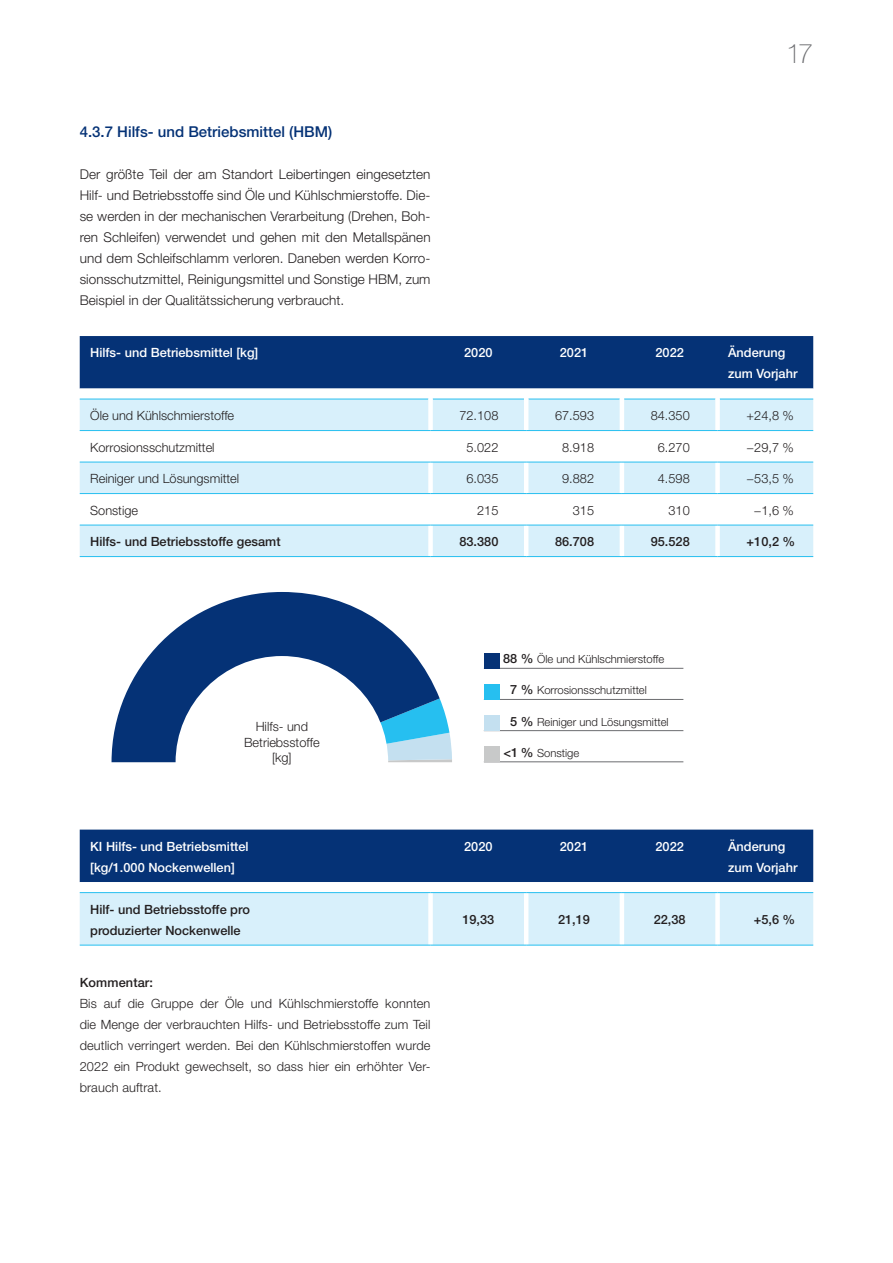
<style>
.page{position:relative;width:893px;height:1263px;background:#fff}
.page>*{position:absolute;margin:0;border:0;box-sizing:border-box;transform-origin:0 0}
.t1{font:100 27px "Helvetica Neue LT Pro";color:#6c6d70}
.t2{font:500 15px "Helvetica Neue LT Pro";color:#053276}
.t3{font:300 13.5px/21px "Helvetica Neue LT Pro";letter-spacing:.005em;color:#231f20;text-align:justify}
.t4{font:300 12.75px/21px "Helvetica Neue LT Pro";color:#231f20;text-align:center}
.t5{font:500 12.75px/21px "Helvetica Neue LT Pro";color:#fff}
.t6{font:500 12.75px/21px "Helvetica Neue LT Pro";color:#231f20}
.t7{font:300 11.25px "Helvetica Neue LT Pro";color:#231f20}
.s1{font-weight:500;font-size:12.75px}
</style>
<div class="page">
<svg style="left:80px;top:336px;width:733px;height:63px;background:#2e548d"></svg>
<div style="left:80px;top:400px;width:733px;height:156px;background:#d8f0fb"></div>
<svg style="left:80px;top:431px;width:733px;height:94px"></svg>
<hr style="left:80px;top:399px;width:348px;height:1px;background:#26bff0">
<hr style="left:433px;top:399px;width:91px;height:1px;background:#26bff0">
<hr style="left:528px;top:399px;width:92px;height:1px;background:#26bff0">
<hr style="left:624px;top:399px;width:91px;height:1px;background:#26bff0">
<hr style="left:720px;top:399px;width:93px;height:1px;background:#26bff0">
<div style="left:428px;top:399px;width:5px;height:31px;background:#fff"></div>
<hr style="left:524px;top:399px;width:4px;height:31px;background:#fff">
<hr style="left:620px;top:399px;width:4px;height:31px;background:#fff">
<div style="left:715px;top:399px;width:5px;height:31px;background:#fff"></div>
<div style="left:428px;top:431px;width:5px;height:31px;background:#fff"></div>
<hr style="left:524px;top:431px;width:4px;height:31px;background:#fff">
<hr style="left:620px;top:431px;width:4px;height:31px;background:#fff">
<div style="left:715px;top:431px;width:5px;height:31px;background:#fff"></div>
<div style="left:428px;top:462px;width:5px;height:31px;background:#fff"></div>
<hr style="left:524px;top:462px;width:4px;height:31px;background:#fff">
<hr style="left:620px;top:462px;width:4px;height:31px;background:#fff">
<div style="left:715px;top:462px;width:5px;height:31px;background:#fff"></div>
<div style="left:428px;top:494px;width:5px;height:31px;background:#fff"></div>
<hr style="left:524px;top:494px;width:4px;height:31px;background:#fff">
<hr style="left:620px;top:494px;width:4px;height:31px;background:#fff">
<div style="left:715px;top:494px;width:5px;height:31px;background:#fff"></div>
<div style="left:428px;top:525px;width:5px;height:31px;background:#fff"></div>
<hr style="left:524px;top:525px;width:4px;height:31px;background:#fff">
<hr style="left:620px;top:525px;width:4px;height:31px;background:#fff">
<div style="left:715px;top:525px;width:5px;height:31px;background:#fff"></div>
<hr style="left:80px;top:430px;width:351px;height:1px;background:#26bff0">
<hr style="left:431px;top:430px;width:95px;height:1px;background:#26bff0">
<hr style="left:526px;top:430px;width:96px;height:1px;background:#26bff0">
<hr style="left:622px;top:430px;width:96px;height:1px;background:#26bff0">
<hr style="left:718px;top:430px;width:95px;height:1px;background:#26bff0">
<hr style="left:80px;top:462px;width:351px;height:1px;background:#26bff0">
<hr style="left:431px;top:462px;width:95px;height:1px;background:#26bff0">
<hr style="left:526px;top:462px;width:96px;height:1px;background:#26bff0">
<hr style="left:622px;top:462px;width:96px;height:1px;background:#26bff0">
<hr style="left:718px;top:462px;width:95px;height:1px;background:#26bff0">
<hr style="left:80px;top:493px;width:351px;height:1px;background:#26bff0">
<hr style="left:431px;top:493px;width:95px;height:1px;background:#26bff0">
<hr style="left:526px;top:493px;width:96px;height:1px;background:#26bff0">
<hr style="left:622px;top:493px;width:96px;height:1px;background:#26bff0">
<hr style="left:718px;top:493px;width:95px;height:1px;background:#26bff0">
<hr style="left:80px;top:525px;width:351px;height:1px;background:#26bff0">
<hr style="left:431px;top:525px;width:95px;height:1px;background:#26bff0">
<hr style="left:526px;top:525px;width:96px;height:1px;background:#26bff0">
<hr style="left:622px;top:525px;width:96px;height:1px;background:#26bff0">
<hr style="left:718px;top:525px;width:95px;height:1px;background:#26bff0">
<hr style="left:80px;top:556px;width:351px;height:1px;background:#26bff0">
<hr style="left:431px;top:556px;width:95px;height:1px;background:#26bff0">
<hr style="left:526px;top:556px;width:96px;height:1px;background:#26bff0">
<hr style="left:622px;top:556px;width:96px;height:1px;background:#26bff0">
<hr style="left:718px;top:556px;width:95px;height:1px;background:#26bff0">
<svg style="left:149px;top:592px;width:267px;height:64px;fill:#053276"></svg>
<svg style="left:112px;top:656px;width:340px;height:107px"></svg>
<hr style="left:484px;top:668px;width:199px;height:1px;background:#6c6d70">
<div style="left:484px;top:653px;width:16px;height:15px;background:#053276"></div>
<hr style="left:484px;top:699px;width:199px;height:1px;background:#6c6d70">
<div style="left:484px;top:684px;width:16px;height:16px;background:#26bff0"></div>
<hr style="left:484px;top:761px;width:199px;height:1px;background:#6c6d70">
<div style="left:484px;top:746px;width:16px;height:16px;background:#c8c9c9"></div>
<hr style="left:484px;top:730px;width:199px;height:1px;background:#6c6d70">
<div style="left:484px;top:715px;width:16px;height:16px;background:#c4e0f0"></div>
<svg style="left:80px;top:830px;width:733px;height:115px;background:#7999bd"></svg>
<div style="left:428px;top:893px;width:5px;height:52px;background:#fff"></div>
<hr style="left:524px;top:893px;width:4px;height:52px;background:#fff">
<hr style="left:620px;top:893px;width:4px;height:52px;background:#fff">
<div style="left:715px;top:893px;width:5px;height:52px;background:#fff"></div>
<hr style="left:80px;top:945px;width:351px;height:1px;background:#26bff0">
<hr style="left:431px;top:945px;width:95px;height:1px;background:#26bff0">
<hr style="left:526px;top:945px;width:96px;height:1px;background:#26bff0">
<hr style="left:622px;top:945px;width:96px;height:1px;background:#26bff0">
<hr style="left:718px;top:945px;width:95px;height:1px;background:#26bff0">
<hr style="left:80px;top:892px;width:351px;height:1px;background:#26bff0">
<hr style="left:431px;top:892px;width:95px;height:1px;background:#26bff0">
<hr style="left:526px;top:892px;width:96px;height:1px;background:#26bff0">
<hr style="left:622px;top:892px;width:96px;height:1px;background:#26bff0">
<hr style="left:718px;top:892px;width:95px;height:1px;background:#26bff0">
<p class="t2" style="left:80px;top:122px;width:254px">4.3.7 Hilfs- und Betriebsmittel (HBM)</p>
<p class="t3" style="left:80px;top:163px;width:352px">Der größte Teil der am Standort Leibertingen eingesetzten Hilf- und Betriebsstoffe sind Öle und Kühlschmierstoffe. Die&shy;se werden in der mechanischen Verarbeitung (Drehen, Boh&shy;ren Schleifen) verwendet und gehen mit den Metallspänen und dem Schleifschlamm verloren. Daneben werden Korro&shy;sionsschutzmittel, Reinigungsmittel und Sonstige HBM, zum Beispiel in der Qualitätssicherung verbraucht.</p>
<h1 class="t1" style="left:786px;top:37px;width:28px">17</h1>
<p class="t5" style="left:90px;top:342px;width:170px">Hilfs- und Betriebsmittel [kg]</p>
<p class="t5" style="left:464px;top:342px;width:30px">2020</p>
<p class="t5" style="left:560px;top:342px;width:30px">2021</p>
<p class="t5" style="left:655px;top:342px;width:30px">2022</p>
<p class="t5" style="left:728px;top:342px;width:71px">Änderung zum Vorjahr</p>
<p class="t4" style="left:90px;top:405px;width:146px">Öle und Kühlschmierstoffe</p>
<p class="t4" style="left:459px;top:405px;width:40px">72.108</p>
<p class="t4" style="left:555px;top:405px;width:40px">67.593</p>
<p class="t4" style="left:651px;top:405px;width:40px">84.350</p>
<p class="t4" style="left:747px;top:405px;width:49px">+24,8 %</p>
<p class="t4" style="left:90px;top:436px;width:126px">Korrosionsschutzmittel</p>
<p class="t4" style="left:467px;top:436px;width:33px">5.022</p>
<p class="t4" style="left:562px;top:436px;width:33px">8.918</p>
<p class="t4" style="left:658px;top:436px;width:33px">6.270</p>
<p class="t4" style="left:747px;top:436px;width:49px">−29,7 %</p>
<p class="t4" style="left:90px;top:468px;width:150px">Reiniger und Lösungsmittel</p>
<p class="t4" style="left:467px;top:468px;width:33px">6.035</p>
<p class="t4" style="left:562px;top:468px;width:33px">9.882</p>
<p class="t4" style="left:658px;top:468px;width:33px">4.598</p>
<p class="t4" style="left:747px;top:468px;width:49px">−53,5 %</p>
<p class="t4" style="left:90px;top:499px;width:49px">Sonstige</p>
<p class="t4" style="left:477px;top:499px;width:23px">215</p>
<p class="t4" style="left:573px;top:499px;width:23px">315</p>
<p class="t4" style="left:668px;top:499px;width:23px">310</p>
<p class="t4" style="left:754px;top:499px;width:42px">−1,6 %</p>
<p class="t6" style="left:90px;top:531px;width:192px">Hilfs- und Betriebsstoffe gesamt</p>
<p class="t6" style="left:459px;top:531px;width:40px">83.380</p>
<p class="t6" style="left:555px;top:531px;width:40px">86.708</p>
<p class="t6" style="left:651px;top:531px;width:40px">95.528</p>
<p class="t6" style="left:747px;top:531px;width:50px">+10,2 %</p>
<p class="t4" style="left:244px;top:719px;width:77px;line-height:15.3px">Hilfs- und<br>Betriebsstoffe [kg]</p>
<p class="t7" style="left:503px;top:652px;width:163px"><span class="s1">88 %</span> Öle und Kühlschmierstoffe</p>
<p class="t7" style="left:510px;top:683px;width:138px"><span class="s1">7 %</span> Korrosionsschutzmittel</p>
<p class="t7" style="left:510px;top:715px;width:160px"><span class="s1">5 %</span> Reiniger und Lösungsmittel</p>
<p class="t7" style="left:504px;top:746px;width:77px"><span class="s1">&lt;1 %</span> Sonstige</p>
<p class="t5" style="left:90px;top:835px;width:160px">KI Hilfs- und Betriebsmittel [kg/1.000 Nockenwellen]</p>
<p class="t5" style="left:464px;top:835px;width:30px">2020</p>
<p class="t5" style="left:560px;top:835px;width:30px">2021</p>
<p class="t5" style="left:655px;top:835px;width:30px">2022</p>
<p class="t5" style="left:728px;top:835px;width:71px">Änderung zum Vorjahr</p>
<p class="t6" style="left:90px;top:898px;width:161px">Hilf- und Betriebsstoffe pro produzierter Nockenwelle</p>
<p class="t6" style="left:462px;top:909px;width:33px">19,33</p>
<p class="t6" style="left:558px;top:909px;width:33px">21,19</p>
<p class="t6" style="left:654px;top:909px;width:33px">22,38</p>
<p class="t6" style="left:754px;top:909px;width:43px">+5,6 %</p>
<p class="t6" style="left:80px;top:972px;width:75px">Kommentar:</p>
<p class="t4" style="left:80px;top:993px;width:352px;text-align:justify">Bis auf die Gruppe der Öle und Kühlschmierstoffe konnten die Menge der verbrauchten Hilfs- und Betriebsstoffe zum Teil deutlich verringert werden. Bei den Kühlschmierstoffen wurde 2022 ein Produkt gewechselt, so dass hier ein erhöhter Ver&shy;brauch auftrat.</p>
</div>
